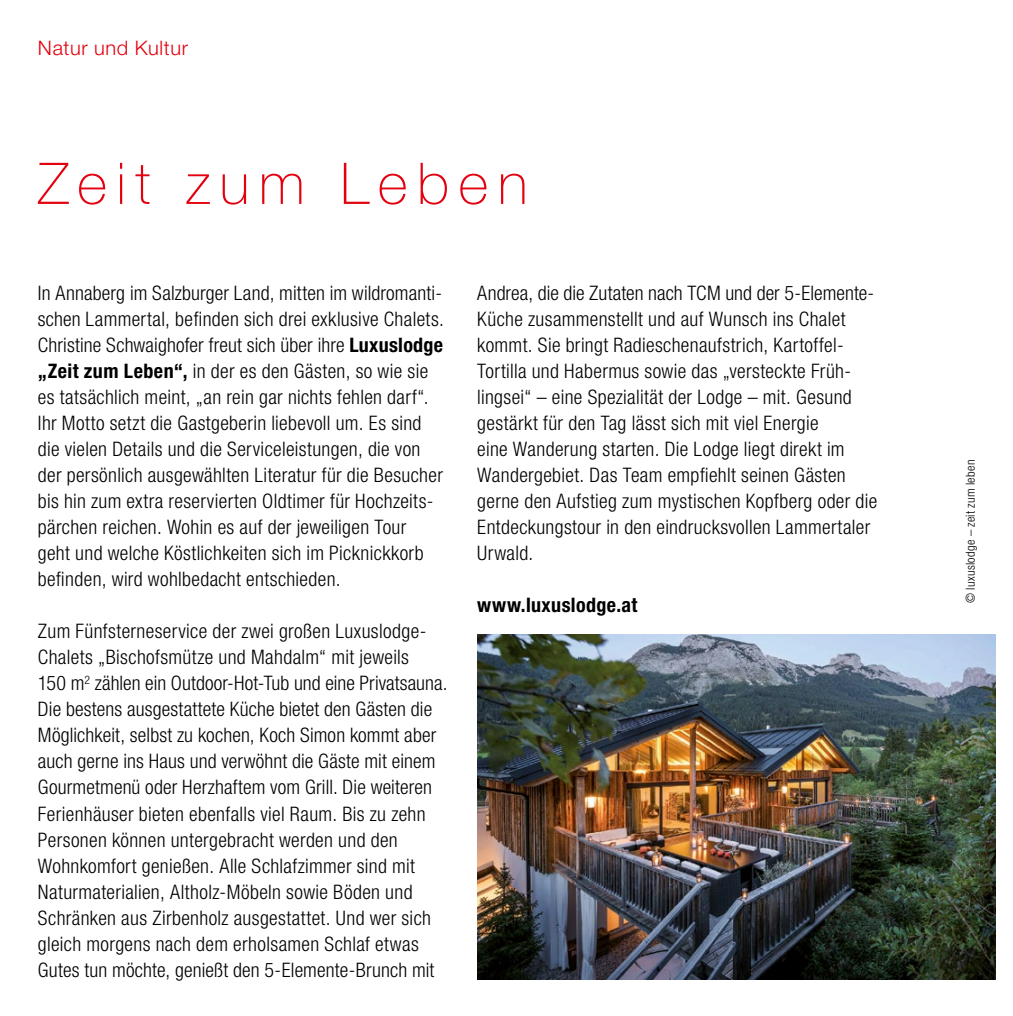
<style>
.page{position:relative;width:1013px;height:1016px;background:#fff}
.page>*{position:absolute;margin:0;border:0;box-sizing:border-box;transform-origin:0 0}
.t1{font:100 57.5px "Helvetica Neue LT Std";letter-spacing:.16em;color:#e3000f}
.t2{font:300 condensed 20px/26px "Helvetica Neue LT Pro";letter-spacing:.015em;color:#000}
.t3{font:700 condensed 20px "Helvetica Neue LT Pro";letter-spacing:.02em;color:#000}
.t4{font:300 20px "Helvetica Neue LT Pro";letter-spacing:.035em;color:#e3000f}
.t5{font:300 condensed 12.5px "Helvetica Neue LT Pro";letter-spacing:.025em;color:#000}
.s1{font-weight:700}
</style>
<div class="page">
<img style="left:478px;top:634px;width:517px;height:345px">
<p class="t4" style="left:38px;top:35px;width:152px">Natur und Kultur</p>
<p class="t1" style="left:38px;top:150px;width:491px">Zeit zum Leben</p>
<p class="t2" style="left:38px;top:280px;width:408px">In Annaberg im Salzburger Land, mitten im wildromanti&shy;schen Lammertal, befinden sich drei exklusive Chalets.<br>Christine Schwaighofer freut sich über ihre <span class="s1">Luxuslodge „Zeit zum Leben“,</span> in der es den Gästen, so wie sie es tatsächlich meint, „an rein gar nichts fehlen darf“.<br>Ihr Motto setzt die Gastgeberin liebevoll um. Es sind die vielen Details und die Serviceleistungen, die von der persönlich ausgewählten Literatur für die Besucher bis hin zum extra reservierten Oldtimer für Hochzeits&shy;pärchen reichen. Wohin es auf der jeweiligen Tour<br>geht und welche Köstlichkeiten sich im Picknickkorb befinden, wird wohlbedacht entschieden.</p>
<p class="t2" style="left:38px;top:618px;width:411px">Zum Fünfsterneservice der zwei großen Luxuslodge-Chalets „Bischofsmütze und Mahdalm“ mit jeweils<br>150 m<sup>2</sup> zählen ein Outdoor-Hot-Tub und eine Privatsauna.<br>Die bestens ausgestattete Küche bietet den Gästen die Möglichkeit, selbst zu kochen, Koch Simon kommt aber auch gerne ins Haus und verwöhnt die Gäste mit einem Gourmetmenü oder Herzhaftem vom Grill. Die weiteren Ferienhäuser bieten ebenfalls viel Raum. Bis zu zehn Personen können untergebracht werden und den Wohnkomfort genießen. Alle Schlafzimmer sind mit Naturmaterialien, Altholz-Möbeln sowie Böden und Schränken aus Zirbenholz ausgestattet. Und wer sich gleich morgens nach dem erholsamen Schlaf etwas Gutes tun möchte, genießt den 5-Elemente-Brunch mit</p>
<p class="t2" style="left:477px;top:280px;width:402px">Andrea, die die Zutaten nach TCM und der 5-Elemente-Küche zusammenstellt und auf Wunsch ins Chalet kommt. Sie bringt Radieschenaufstrich, Kartoffel-Tortilla und Habermus sowie das „versteckte Früh&shy;lingsei“ – eine Spezialität der Lodge – mit. Gesund gestärkt für den Tag lässt sich mit viel Energie<br>eine Wanderung starten. Die Lodge liegt direkt im Wandergebiet. Das Team empfiehlt seinen Gästen gerne den Aufstieg zum mystischen Kopfberg oder die Entdeckungstour in den eindrucksvollen Lammertaler Urwald.</p>
<p class="t3" style="left:477px;top:593px;width:162px">www.luxuslodge.at</p>
<p class="t5" style="left:963px;top:603px;width:145px;rotate:-90deg">© luxuslodge – zeit zum leben</p>
</div>
